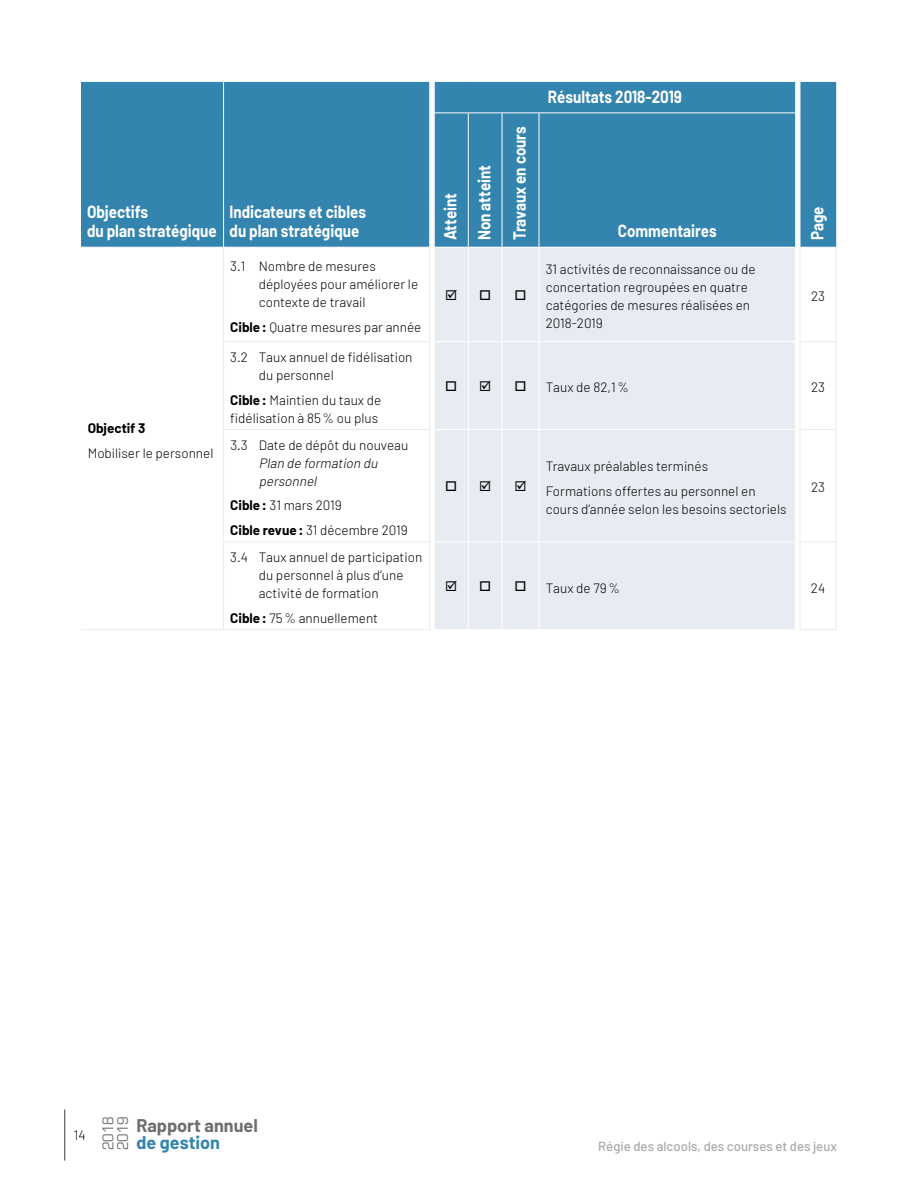
<style>
.page{position:relative;width:918px;height:1188px;background:#fff}
.page>*{position:absolute;margin:0;border:0;box-sizing:border-box;transform-origin:0 0}
.t1{font:700 18px "Barlow";color:#6d6e71}
.t2{font:700 18px "Barlow";color:#3384af}
.Header-Tableau{font:700 17.1px/19.8px "Barlow";color:#fff;scale:.88 1}
.t3{font:condensed 15.15px/14.9px "Eurostile";color:#6d6e71}
.P1{font:300 13.5px/18px "Barlow";color:#000}
.P1-2{font:italic 300 13.5px/18px "Barlow";color:#000}
.P1-3{font:700 13.5px "Barlow";color:#000}
.t4{font:500 13.2px "Barlow";color:#a5a7aa}
.s1{font-weight:700}
.s2{font-style:normal}
</style>
<div class="page">
<hr style="left:64px;top:1110px;width:1px;height:51px;background:#414042">
<div style="left:81px;top:82px;width:755px;height:165px;background:#3384af"></div>
<svg style="left:430px;top:82px;width:370px;height:547px;background:#428db5"></svg>
<div style="left:435px;top:248px;width:360px;height:381px;background:#e7ebf2"></div>
<hr style="left:435px;top:112px;width:33px;height:1px;background:#fff">
<hr style="left:468px;top:112px;width:34px;height:1px;background:#fff">
<hr style="left:468px;top:113px;width:1px;height:134px;background:#fff">
<hr style="left:502px;top:112px;width:37px;height:1px;background:#fff">
<hr style="left:502px;top:113px;width:1px;height:134px;background:#fff">
<hr style="left:539px;top:112px;width:256px;height:1px;background:#fff">
<hr style="left:539px;top:113px;width:1px;height:134px;background:#fff">
<hr style="left:468px;top:248px;width:1px;height:93px;background:#fff">
<hr style="left:502px;top:248px;width:1px;height:93px;background:#fff">
<hr style="left:539px;top:248px;width:1px;height:93px;background:#fff">
<hr style="left:434px;top:341px;width:34px;height:1px;background:#fff">
<hr style="left:468px;top:341px;width:34px;height:1px;background:#fff">
<hr style="left:468px;top:342px;width:1px;height:87px;background:#fff">
<hr style="left:502px;top:341px;width:37px;height:1px;background:#fff">
<hr style="left:502px;top:342px;width:1px;height:87px;background:#fff">
<hr style="left:539px;top:341px;width:257px;height:1px;background:#fff">
<hr style="left:539px;top:342px;width:1px;height:87px;background:#fff">
<hr style="left:434px;top:429px;width:34px;height:1px;background:#fff">
<hr style="left:468px;top:429px;width:34px;height:1px;background:#fff">
<hr style="left:468px;top:430px;width:1px;height:112px;background:#fff">
<hr style="left:502px;top:429px;width:37px;height:1px;background:#fff">
<hr style="left:502px;top:430px;width:1px;height:112px;background:#fff">
<hr style="left:539px;top:429px;width:257px;height:1px;background:#fff">
<hr style="left:539px;top:430px;width:1px;height:112px;background:#fff">
<hr style="left:434px;top:542px;width:34px;height:1px;background:#fff">
<hr style="left:468px;top:542px;width:34px;height:1px;background:#fff">
<hr style="left:468px;top:542px;width:1px;height:87px;background:#fff">
<hr style="left:502px;top:542px;width:37px;height:1px;background:#fff">
<hr style="left:502px;top:542px;width:1px;height:87px;background:#fff">
<hr style="left:539px;top:542px;width:257px;height:1px;background:#fff">
<hr style="left:539px;top:542px;width:1px;height:87px;background:#fff">
<hr style="left:223px;top:248px;width:1px;height:93px;background:#e7ebf2">
<hr style="left:223px;top:341px;width:207px;height:1px;background:#e7ebf2">
<hr style="left:223px;top:342px;width:1px;height:87px;background:#e7ebf2">
<hr style="left:800px;top:341px;width:36px;height:1px;background:#e7ebf2">
<hr style="left:223px;top:429px;width:207px;height:1px;background:#e7ebf2">
<hr style="left:223px;top:430px;width:1px;height:112px;background:#e7ebf2">
<hr style="left:800px;top:429px;width:36px;height:1px;background:#e7ebf2">
<hr style="left:223px;top:542px;width:207px;height:1px;background:#e7ebf2">
<hr style="left:223px;top:542px;width:1px;height:87px;background:#e7ebf2">
<hr style="left:800px;top:542px;width:36px;height:1px;background:#e7ebf2">
<hr style="left:81px;top:629px;width:143px;height:1px;background:#e7ebf2">
<hr style="left:224px;top:629px;width:206px;height:1px;background:#e7ebf2">
<hr style="left:800px;top:629px;width:36px;height:1px;background:#e7ebf2">
<hr style="left:434px;top:247px;width:34px;height:1px;background:#fff">
<hr style="left:468px;top:247px;width:34px;height:1px;background:#fff">
<hr style="left:502px;top:247px;width:37px;height:1px;background:#fff">
<hr style="left:539px;top:247px;width:257px;height:1px;background:#fff">
<hr style="left:795px;top:82px;width:1px;height:31px;background:#e7ebf2">
<hr style="left:800px;top:82px;width:1px;height:31px;background:#e7ebf2">
<hr style="left:795px;top:113px;width:1px;height:134px;background:#e7ebf2">
<hr style="left:800px;top:113px;width:1px;height:134px;background:#e7ebf2">
<hr style="left:800px;top:247px;width:1px;height:94px;background:#e7ebf2">
<hr style="left:800px;top:342px;width:1px;height:87px;background:#e7ebf2">
<hr style="left:800px;top:430px;width:1px;height:112px;background:#e7ebf2">
<hr style="left:800px;top:542px;width:1px;height:87px;background:#e7ebf2">
<hr style="left:429px;top:82px;width:1px;height:31px;background:#e7ebf2">
<hr style="left:434px;top:82px;width:1px;height:31px;background:#e7ebf2">
<hr style="left:429px;top:113px;width:1px;height:134px;background:#e7ebf2">
<hr style="left:434px;top:113px;width:1px;height:134px;background:#e7ebf2">
<hr style="left:429px;top:247px;width:1px;height:94px;background:#e7ebf2">
<hr style="left:429px;top:342px;width:1px;height:87px;background:#e7ebf2">
<hr style="left:429px;top:430px;width:1px;height:112px;background:#e7ebf2">
<hr style="left:429px;top:542px;width:1px;height:87px;background:#e7ebf2">
<hr style="left:223px;top:82px;width:1px;height:31px;background:#fff">
<hr style="left:223px;top:113px;width:1px;height:134px;background:#fff">
<hr style="left:434px;top:248px;width:1px;height:93px;background:#fff">
<hr style="left:795px;top:248px;width:1px;height:93px;background:#fff">
<hr style="left:434px;top:342px;width:1px;height:87px;background:#fff">
<hr style="left:795px;top:342px;width:1px;height:87px;background:#fff">
<hr style="left:434px;top:430px;width:1px;height:112px;background:#fff">
<hr style="left:795px;top:430px;width:1px;height:112px;background:#fff">
<hr style="left:434px;top:542px;width:1px;height:87px;background:#fff">
<hr style="left:795px;top:542px;width:1px;height:87px;background:#fff">
<hr style="left:836px;top:248px;width:1px;height:94px;background:#e7ebf2">
<hr style="left:836px;top:342px;width:1px;height:87px;background:#e7ebf2">
<hr style="left:836px;top:429px;width:1px;height:113px;background:#e7ebf2">
<hr style="left:836px;top:542px;width:1px;height:87px;background:#e7ebf2">
<svg style="left:446px;top:289px;width:11px;height:11px"></svg>
<svg style="left:480px;top:290px;width:10px;height:10px"></svg>
<svg style="left:516px;top:290px;width:9px;height:10px"></svg>
<svg style="left:446px;top:381px;width:10px;height:10px"></svg>
<svg style="left:480px;top:380px;width:11px;height:11px"></svg>
<svg style="left:516px;top:381px;width:9px;height:10px"></svg>
<svg style="left:446px;top:481px;width:10px;height:10px"></svg>
<svg style="left:480px;top:480px;width:11px;height:11px"></svg>
<svg style="left:516px;top:480px;width:10px;height:11px"></svg>
<svg style="left:446px;top:581px;width:11px;height:10px"></svg>
<svg style="left:480px;top:581px;width:10px;height:10px"></svg>
<svg style="left:516px;top:581px;width:9px;height:10px"></svg>
<p class="Header-Tableau" style="left:87px;top:201px;width:149px">Objectifs<br>du plan stratégique</p>
<p class="Header-Tableau" style="left:230px;top:201px;width:157px">Indicateurs et cibles du plan stratégique</p>
<p class="P1-3" style="left:88px;top:420px;width:59px">Objectif 3</p>
<p class="P1" style="left:88px;top:443px;width:127px">Mobiliser le personnel</p>
<p class="P1" style="left:259px;top:257px;width:161px;text-indent:-28px">3.1 Nombre de mesures déployées pour améliorer le contexte de travail</p>
<p class="P1" style="left:230px;top:317px;width:193px"><span class="s1">Cible :</span> Quatre mesures par année</p>
<p class="P1" style="left:259px;top:348px;width:155px;text-indent:-28px">3.2 Taux annuel de fidélisation du personnel</p>
<p class="P1" style="left:230px;top:390px;width:152px"><span class="s1">Cible :</span> Maintien du taux de fidélisation à 85 % ou plus</p>
<p class="P1-2" style="left:259px;top:435px;width:151px;text-indent:-28px"><span class="s2">3.3 Date de dépôt du nouveau<br></span>Plan de formation du personnel</p>
<p class="P1" style="left:230px;top:496px;width:113px"><span class="s1">Cible :</span> 31 mars 2019</p>
<p class="P1" style="left:230px;top:521px;width:179px"><span class="s1">Cible revue :</span> 31 décembre 2019</p>
<p class="P1" style="left:259px;top:548px;width:165px;text-indent:-28px">3.4 Taux annuel de participation du personnel à plus d’une activité de formation</p>
<p class="P1" style="left:230px;top:609px;width:149px"><span class="s1">Cible :</span> 75 % annuellement</p>
<p class="Header-Tableau" style="left:440px;top:240px;width:55px;rotate:-90deg">Atteint</p>
<p class="Header-Tableau" style="left:474px;top:240px;width:87px;rotate:-90deg">Non atteint</p>
<p class="Header-Tableau" style="left:510px;top:240px;width:131px;rotate:-90deg">Travaux en cours</p>
<p class="Header-Tableau" style="left:548px;top:87px;width:154px">Résultats 2018-2019</p>
<p class="Header-Tableau" style="left:618px;top:221px;width:114px">Commentaires</p>
<p class="P1" style="left:546px;top:260px;width:211px">31 activités de reconnaissance ou de concertation regroupées en quatre catégories de mesures réalisées en<br>2018-2019</p>
<p class="Header-Tableau" style="left:807px;top:240px;width:40px;rotate:-90deg">Page</p>
<p class="P1" style="left:811px;top:287px;width:15px">23</p>
<p class="P1" style="left:546px;top:378px;width:85px">Taux de 82,1 %</p>
<p class="P1" style="left:811px;top:378px;width:15px">23</p>
<p class="P1" style="left:546px;top:457px;width:164px">Travaux préalables terminés</p>
<p class="P1" style="left:546px;top:482px;width:242px">Formations offertes au personnel en cours d’année selon les besoins sectoriels</p>
<p class="P1" style="left:811px;top:478px;width:15px">23</p>
<p class="P1" style="left:546px;top:578px;width:76px">Taux de 79 %</p>
<p class="P1" style="left:811px;top:578px;width:16px">24</p>
<p class="P1" style="left:74px;top:1126px;width:13px">14</p>
<p class="t3" style="left:100px;top:1150px;width:35px;rotate:-90deg">2018<br>2019</p>
<h1 class="t1" style="left:136px;top:1115px;width:123px">Rapport annuel</h1>
<h1 class="t2" style="left:136px;top:1131px;width:85px">de gestion</h1>
<p class="t4" style="left:598px;top:1138px;width:240px">Régie des alcools, des courses et des jeux</p>
</div>
